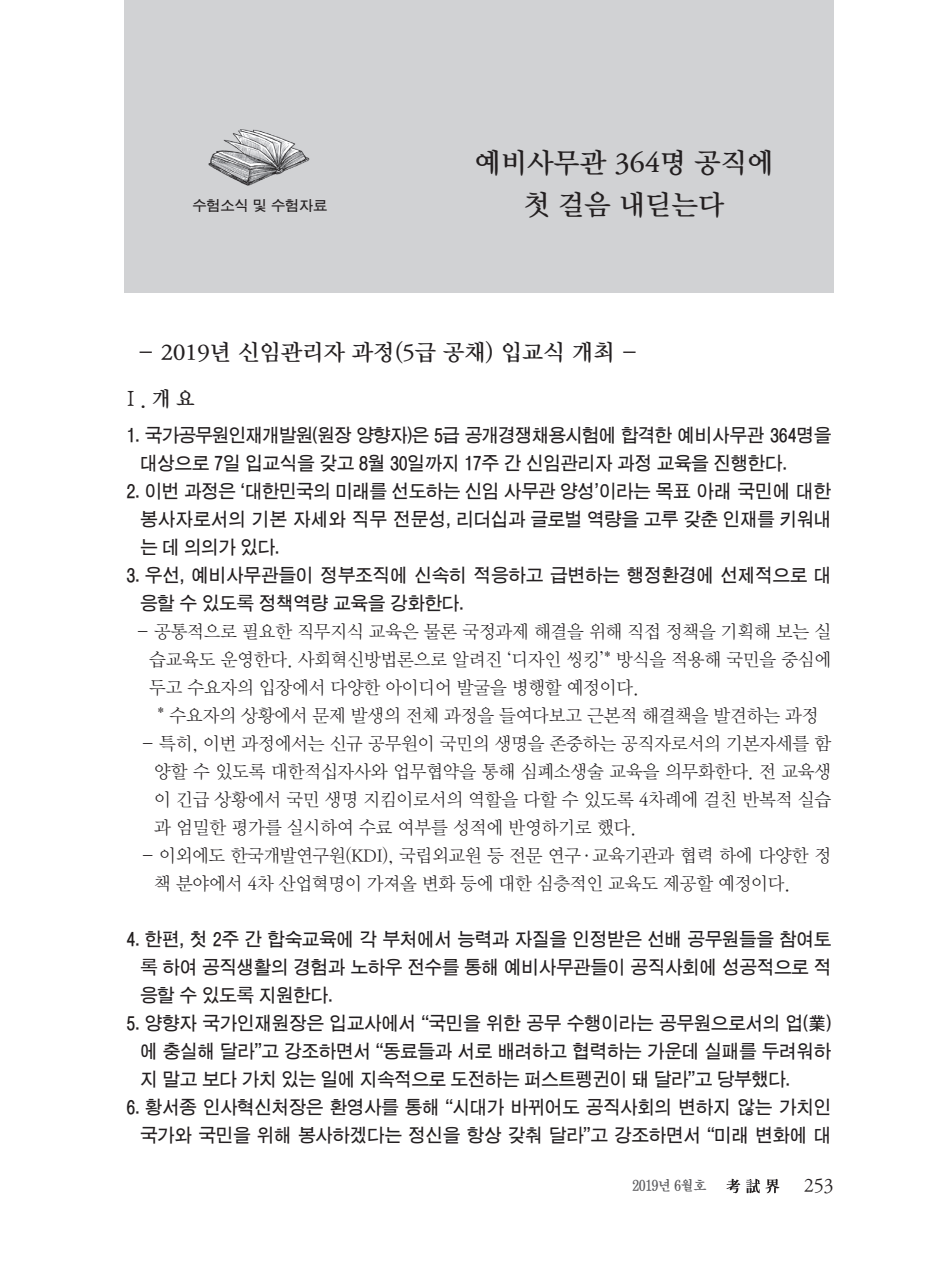
<style>
.page{position:relative;width:933px;height:1275px;background:#fff}
.page>*{position:absolute;margin:0;border:0;box-sizing:border-box;transform-origin:0 0}
.t1{font:28px/42px "DX Nmu Std 40";color:#231f20;text-align:center}
.t2{font:22.75px "DX Nmu Std 40";color:#231f20}
.t3{font:21px "DX Nmu Std 40";color:#231f20;scale:.95 1}
.t4{font:19.25px "DX Nmu Std 30";color:#231f20}
.t5{font:18.38px/28px "D Xgo Std 40";letter-spacing:-.01em;color:#231f20;text-align:justify;scale:.95 1}
.t6{font:18.38px/28px "DX Nmu Std 20";letter-spacing:-.01em;color:#231f20;text-align:justify}
.t7{font:14px "D Xgo Std 40";color:#231f20}
.t8{font:14px "D Xmu Std 40";letter-spacing:-.05em;color:#5a5a5d;scale:.95 1}
</style>
<div class="page">
<svg style="left:726px;top:1179px;width:14px;height:14px"></svg>
<svg style="left:746px;top:1179px;width:33px;height:14px"></svg>
<div style="left:124px;top:0;width:709px;height:293px;background:#d1d2d4"></div>
<img style="left:208px;top:129px;width:102px;height:57px">
<p class="t7" style="left:192px;top:198px;width:136px">수험소식 및 수험자료</p>
<h1 class="t1" style="left:474px;top:143px;width:301px">예비사무관 364명 공직에 첫 걸음 내딛는다</h1>
<p class="t2" style="left:138px;top:341px;width:501px">- 2019년 신임관리자 과정(5급 공채) 입교식 개최 -</p>
<p class="t3" style="left:122px;top:388px;width:79px">Ⅰ. 개 요</p>
<p class="t5" style="left:140px;top:422px;width:729px;text-indent:-13px">1. 국가공무원인재개발원(원장 양향자)은 5급 공개경쟁채용시험에 합격한 예비사무관 364명을 대상으로 7일 입교식을 갖고 8월 30일까지 17주 간 신임관리자 과정 교육을 진행한다.</p>
<p class="t5" style="left:140px;top:478px;width:729px;text-indent:-13px">2. 이번 과정은 ‘대한민국의 미래를 선도하는 신임 사무관 양성’이라는 목표 아래 국민에 대한 봉사자로서의 기본 자세와 직무 전문성, 리더십과 글로벌 역량을 고루 갖춘 인재를 키워내 는 데 의의가 있다.</p>
<p class="t5" style="left:140px;top:562px;width:729px;text-indent:-13px">3. 우선, 예비사무관들이 정부조직에 신속히 적응하고 급변하는 행정환경에 선제적으로 대 응할 수 있도록 정책역량 교육을 강화한다.</p>
<p class="t6" style="left:136px;top:618px;width:696px">- 공통적으로 필요한 직무지식 교육은 물론 국정과제 해결을 위해 직접 정책을 기획해 보는 실</p>
<p class="t6" style="left:149px;top:646px;width:683px">습교육도 운영한다. 사회혁신방법론으로 알려진 ‘디자인 씽킹’* 방식을 적용해 국민을 중심에</p>
<p class="t6" style="left:149px;top:674px;width:491px">두고 수요자의 입장에서 다양한 아이디어 발굴을 병행할 예정이다.</p>
<p class="t6" style="left:157px;top:702px;width:663px">* 수요자의 상황에서 문제 발생의 전체 과정을 들여다보고 근본적 해결책을 발견하는 과정</p>
<p class="t6" style="left:154px;top:730px;width:678px;text-indent:-13px">- 특히, 이번 과정에서는 신규 공무원이 국민의 생명을 존중하는 공직자로서의 기본자세를 함 양할 수 있도록 대한적십자사와 업무협약을 통해 심폐소생술 교육을 의무화한다. 전 교육생 이 긴급 상황에서 국민 생명 지킴이로서의 역할을 다할 수 있도록 4차례에 걸친 반복적 실습 과 엄밀한 평가를 실시하여 수료 여부를 성적에 반영하기로 했다.</p>
<p class="t6" style="left:154px;top:842px;width:678px;text-indent:-13px">- 이외에도 한국개발연구원(KDI), 국립외교원 등 전문 연구·교육기관과 협력 하에 다양한 정 책 분야에서 4차 산업혁명이 가져올 변화 등에 대한 심층적인 교육도 제공할 예정이다.</p>
<p class="t5" style="left:140px;top:926px;width:729px;text-indent:-13px">4. 한편, 첫 2주 간 합숙교육에 각 부처에서 능력과 자질을 인정받은 선배 공무원들을 참여토 록 하여 공직생활의 경험과 노하우 전수를 통해 예비사무관들이 공직사회에 성공적으로 적 응할 수 있도록 지원한다.</p>
<p class="t5" style="left:140px;top:1010px;width:729px;text-indent:-13px">5. 양향자 국가인재원장은 입교사에서 “국민을 위한 공무 수행이라는 공무원으로서의 업(業) 에 충실해 달라”고 강조하면서 “동료들과 서로 배려하고 협력하는 가운데 실패를 두려워하 지 말고 보다 가치 있는 일에 지속적으로 도전하는 퍼스트펭귄이 돼 달라”고 당부했다.</p>
<p class="t5" style="left:126px;top:1094px;width:743px;text-align:right">6. 황서종 인사혁신처장은 환영사를 통해 “시대가 바뀌어도 공직사회의 변하지 않는 가치인 국가와 국민을 위해 봉사하겠다는 정신을 항상 갖춰 달라”고 강조하면서 “미래 변화에 대</p>
<p class="t8" style="left:632px;top:1179px;width:80px">2019년 6월호</p>
<p class="t4" style="left:804px;top:1176px;width:31px">253</p>
</div>
